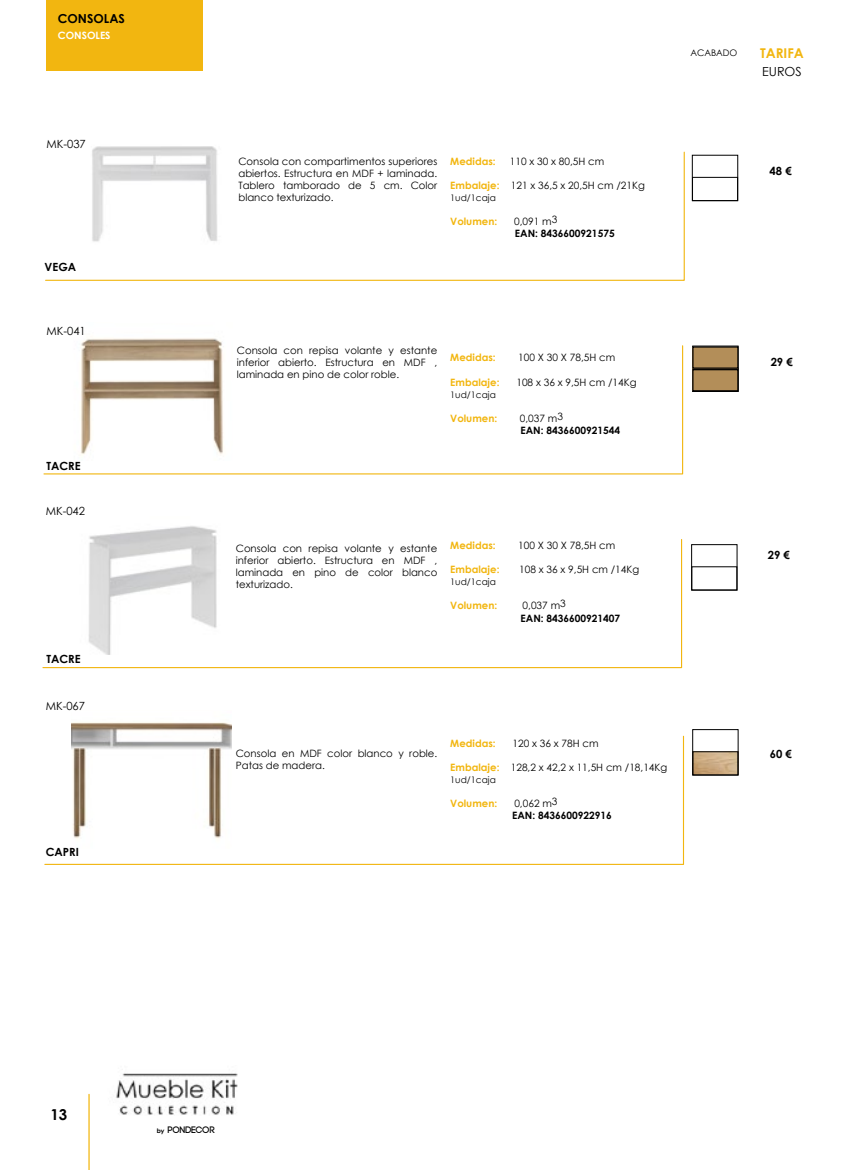
<style>
.page{position:relative;width:851px;height:1170px;background:#fff}
.page>*{position:absolute;margin:0;border:0;box-sizing:border-box;transform-origin:0 0}
.t1{font:700 15px "Century Gothic";color:#000}
.t2{font:700 13.5px "Century Gothic";color:#f2b610}
.t3{font:12.5px "Century Gothic";color:#000}
.t4{font:700 12.38px "Century Gothic";color:#000}
.t5{font:700 11.25px "Century Gothic";color:#000}
.t6{font:11.25px "Century Gothic";letter-spacing:-.005em;color:#000}
.t7{font:10.12px/12.1px "Century Gothic";color:#000;text-align:justify}
.t8{font:700 10.12px "Century Gothic";color:#f2b610}
.t9{font:700 10.12px "Century Gothic";color:#000}
.t10{font:700 10.12px "Century Gothic";color:#fff}
.t11{font:700 9.38px "Code";color:#000}
.t12{font:9px "Century Gothic";color:#000}
.s1{font-weight:700;color:#f2b610}
.s2{font-family:"Century Gothic";font-size:6.25px}
</style>
<div class="page">
<img style="left:71px;top:722px;width:160px;height:13px">
<img style="left:89px;top:526px;width:128px;height:12px">
<img style="left:81px;top:338px;width:141px;height:6px">
<img style="left:92px;top:146px;width:125px;height:5px">
<hr style="left:88px;top:1094px;width:2px;height:75px;background:#f2b610">
<img style="left:116px;top:1073px;width:122px;height:42px">
<svg style="left:42px;top:538px;width:640px;height:130px"></svg>
<svg style="left:44px;top:735px;width:640px;height:130px"></svg>
<div style="left:692px;top:177px;width:45px;height:24px;border:1px solid #000"></div>
<div style="left:691px;top:155px;width:47px;height:46px;border:1px solid #000"></div>
<div style="left:691px;top:544px;width:46px;height:46px;border:1px solid #000"></div>
<div style="left:692px;top:345px;width:46px;height:47px;border:1px solid #000"></div>
<div style="left:692px;top:347px;width:45px;height:21px;background:#b38e59"></div>
<div style="left:692px;top:346px;width:46px;height:23px;border:1px solid #000"></div>
<div style="left:692px;top:369px;width:45px;height:22px;background:#b38e59"></div>
<div style="left:692px;top:369px;width:46px;height:22px;border:1px solid #000"></div>
<svg style="left:45px;top:151px;width:640px;height:130px"></svg>
<svg style="left:43px;top:344px;width:640px;height:131px"></svg>
<div style="left:46px;top:0;width:156px;height:70px;background:#f2b610"></div>
<img style="left:694px;top:753px;width:42px;height:20px">
<div style="left:692px;top:751px;width:46px;height:24px;border:1px solid #000"></div>
<div style="left:692px;top:729px;width:46px;height:46px;border:1px solid #000"></div>
<p class="t4" style="left:58px;top:9px;width:69px">CONSOLAS</p>
<p class="t10" style="left:58px;top:27px;width:54px">CONSOLES</p>
<p class="t6" style="left:47px;top:136px;width:41px">MK-037</p>
<p class="t5" style="left:45px;top:259px;width:33px">VEGA</p>
<p class="t6" style="left:47px;top:323px;width:41px">MK-041</p>
<p class="t5" style="left:46px;top:457px;width:36px">TACRE</p>
<p class="t6" style="left:46px;top:502px;width:41px">MK-042</p>
<p class="t5" style="left:46px;top:650px;width:36px">TACRE</p>
<p class="t6" style="left:46px;top:698px;width:41px">MK-067</p>
<p class="t5" style="left:46px;top:843px;width:35px">CAPRI</p>
<p class="t7" style="left:238px;top:155px;width:200px">Consola con compartimentos superiores abiertos. Estructura en MDF + laminada.<br>Tablero tamborado de 5 cm. Color blanco texturizado.</p>
<p class="t8" style="left:450px;top:153px;width:47px">Medidas:</p>
<p class="t7" style="left:509px;top:155px;width:96px">110 x 30 x 80,5H cm</p>
<p class="t7" style="left:450px;top:179px;width:196px"><span class="s1">Embalaje:</span> 121 x 36,5 x 20,5H cm /21Kg</p>
<p class="t12" style="left:450px;top:191px;width:47px">1ud/1caja</p>
<p class="t8" style="left:450px;top:214px;width:48px">Volumen:</p>
<p class="t7" style="left:514px;top:215px;width:45px">0,091 m3</p>
<p class="t9" style="left:515px;top:226px;width:101px">EAN: 8436600921575</p>
<p class="t7" style="left:237px;top:344px;width:202px">Consola con repisa volante y estante inferior abierto. Estructura en MDF , laminada en pino de color roble.</p>
<p class="t8" style="left:450px;top:350px;width:47px">Medidas:</p>
<p class="t7" style="left:518px;top:351px;width:98px">100 X 30 X 78,5H cm</p>
<p class="t8" style="left:450px;top:374px;width:51px">Embalaje:</p>
<p class="t7" style="left:516px;top:376px;width:122px">108 x 36 x 9,5H cm /14Kg</p>
<p class="t12" style="left:450px;top:388px;width:47px">1ud/1caja</p>
<p class="t8" style="left:450px;top:411px;width:48px">Volumen:</p>
<p class="t7" style="left:519px;top:412px;width:45px">0,037 m3</p>
<p class="t9" style="left:520px;top:423px;width:101px">EAN: 8436600921544</p>
<p class="t7" style="left:236px;top:542px;width:203px">Consola con repisa volante y estante inferior abierto. Estructura en MDF , laminada en pino de color blanco texturizado.</p>
<p class="t8" style="left:450px;top:537px;width:47px">Medidas:</p>
<p class="t7" style="left:518px;top:538px;width:98px">100 X 30 X 78,5H cm</p>
<p class="t8" style="left:450px;top:561px;width:51px">Embalaje:</p>
<p class="t7" style="left:519px;top:563px;width:122px">108 x 36 x 9,5H cm /14Kg</p>
<p class="t12" style="left:450px;top:575px;width:47px">1ud/1caja</p>
<p class="t8" style="left:450px;top:598px;width:48px">Volumen:</p>
<p class="t7" style="left:522px;top:599px;width:45px">0,037 m3</p>
<p class="t9" style="left:520px;top:610px;width:101px">EAN: 8436600921407</p>
<p class="t12" style="left:690px;top:46px;width:48px">ACABADO</p>
<h2 class="t2" style="left:760px;top:42px;width:45px">TARIFA</h2>
<p class="t3" style="left:762px;top:62px;width:41px">EUROS</p>
<p class="t5" style="left:769px;top:163px;width:24px">48 €</p>
<p class="t5" style="left:770px;top:353px;width:24px">29 €</p>
<p class="t5" style="left:767px;top:546px;width:24px">29 €</p>
<p class="t7" style="left:236px;top:747px;width:203px">Consola en MDF color blanco y roble.<br>Patas de madera.</p>
<p class="t8" style="left:450px;top:735px;width:47px">Medidas:</p>
<p class="t7" style="left:512px;top:736px;width:87px">120 x 36 x 78H cm</p>
<p class="t7" style="left:450px;top:760px;width:218px"><span class="s1">Embalaje:</span> 128,2 x 42,2 x 11,5H cm /18,14Kg</p>
<p class="t12" style="left:450px;top:773px;width:47px">1ud/1caja</p>
<p class="t8" style="left:450px;top:795px;width:48px">Volumen:</p>
<p class="t7" style="left:514px;top:797px;width:45px">0,062 m3</p>
<p class="t9" style="left:512px;top:808px;width:101px">EAN: 8436600922916</p>
<p class="t5" style="left:769px;top:745px;width:24px">60 €</p>
<h1 class="t1" style="left:50px;top:1102px;width:18px">13</h1>
<p class="t11" style="left:157px;top:1124px;width:59px"><span class="s2">by</span> PONDECOR</p>
</div>
